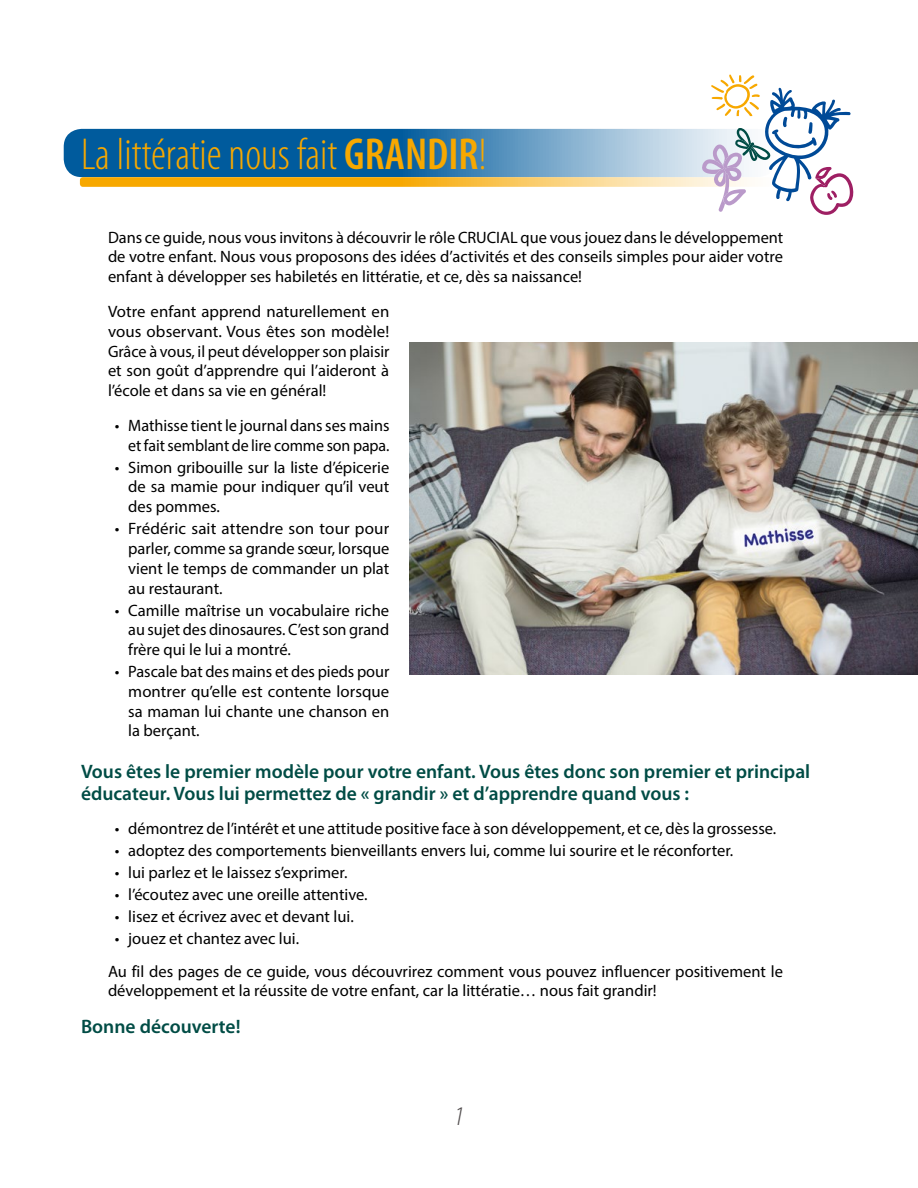
<style>
.page{position:relative;width:918px;height:1188px;background:#fff}
.page>*{position:absolute;margin:0;border:0;box-sizing:border-box;transform-origin:0 0}
.t1{font:300 condensed 45px "Myriad Pro";color:#f7a800}
.t2{font:italic 300 27px "Myriad Pro";color:#514d4e}
.t3{font:600 19.5px/21.5px "Myriad Pro";color:#004c45}
.t4{font:16.5px/19.8px "Myriad Pro";color:#000;text-align:justify}
.s1{font-weight:600}
</style>
<div class="page">
<svg style="left:64px;top:129px;width:713px;height:48px;background:#387eb2"></svg>
<svg style="left:80px;top:177px;width:697px;height:10px;background:#f8bd3f"></svg>
<img style="left:410px;top:342px;width:508px;height:332px">
<svg style="left:702px;top:75px;width:152px;height:140px"></svg>
<h1 class="t1" style="left:81px;top:130px;width:407px">La littératie nous fait <span class="s1">GRANDIR</span>!</h1>
<p class="t4" style="left:108px;top:227px;width:677px">Dans ce guide, nous vous invitons à découvrir le rôle CRUCIAL que vous jouez dans le développement de votre enfant. Nous vous proposons des idées d’activités et des conseils simples pour aider votre enfant à développer ses habiletés en littératie, et ce, dès sa naissance!</p>
<p class="t4" style="left:108px;top:301px;width:283px">Votre enfant apprend naturellement en vous observant. Vous êtes son modèle!<br>Grâce à vous, il peut développer son plaisir et son goût d’apprendre qui l’aideront à l’école et dans sa vie en général!</p>
<p class="t4" style="left:115px;top:415px;width:276px;text-align:right">• Mathisse tient le journal dans ses mains et fait semblant de lire comme son papa.</p>
<p class="t4" style="left:128px;top:457px;width:263px;text-indent:-14px">• Simon gribouille sur la liste d’épicerie de sa mamie pour indiquer qu’il veut des pommes.</p>
<p class="t4" style="left:128px;top:519px;width:263px;text-indent:-13px">• Frédéric sait attendre son tour pour parler, comme sa grande sœur, lorsque vient le temps de commander un plat au restaurant.</p>
<p class="t4" style="left:128px;top:600px;width:263px;text-indent:-13px">• Camille maîtrise un vocabulaire riche au sujet des dinosaures. C’est son grand frère qui le lui a montré.</p>
<p class="t4" style="left:128px;top:661px;width:263px;text-indent:-13px">• Pascale bat des mains et des pieds pour montrer qu’elle est contente lorsque sa maman lui chante une chanson en la berçant.</p>
<p class="t3" style="left:81px;top:760px;width:731px">Vous êtes le premier modèle pour votre enfant. Vous êtes donc son premier et principal éducateur. Vous lui permettez de « grandir » et d’apprendre quand vous :</p>
<p class="t4" style="left:115px;top:819px;width:663px">• démontrez de l’intérêt et une attitude positive face à son développement, et ce, dès la grossesse.</p>
<p class="t4" style="left:115px;top:841px;width:620px">• adoptez des comportements bienveillants envers lui, comme lui sourire et le réconforter.</p>
<p class="t4" style="left:115px;top:863px;width:234px">• lui parlez et le laissez s’exprimer.</p>
<p class="t4" style="left:115px;top:884px;width:254px">• l’écoutez avec une oreille attentive.</p>
<p class="t4" style="left:115px;top:906px;width:241px">• lisez et écrivez avec et devant lui.</p>
<p class="t4" style="left:108px;top:922px;width:677px;line-height:32.5px;text-indent:7px">• jouez et chantez avec lui.<br>Au fil des pages de ce guide, vous découvrirez comment vous pouvez influencer positivement le</p>
<p class="t4" style="left:108px;top:981px;width:550px">développement et la réussite de votre enfant, car la littératie… nous fait grandir!</p>
<p class="t3" style="left:81px;top:1015px;width:161px">Bonne découverte!</p>
<h2 class="t2" style="left:453px;top:1100px;width:14px">1</h2>
</div>
